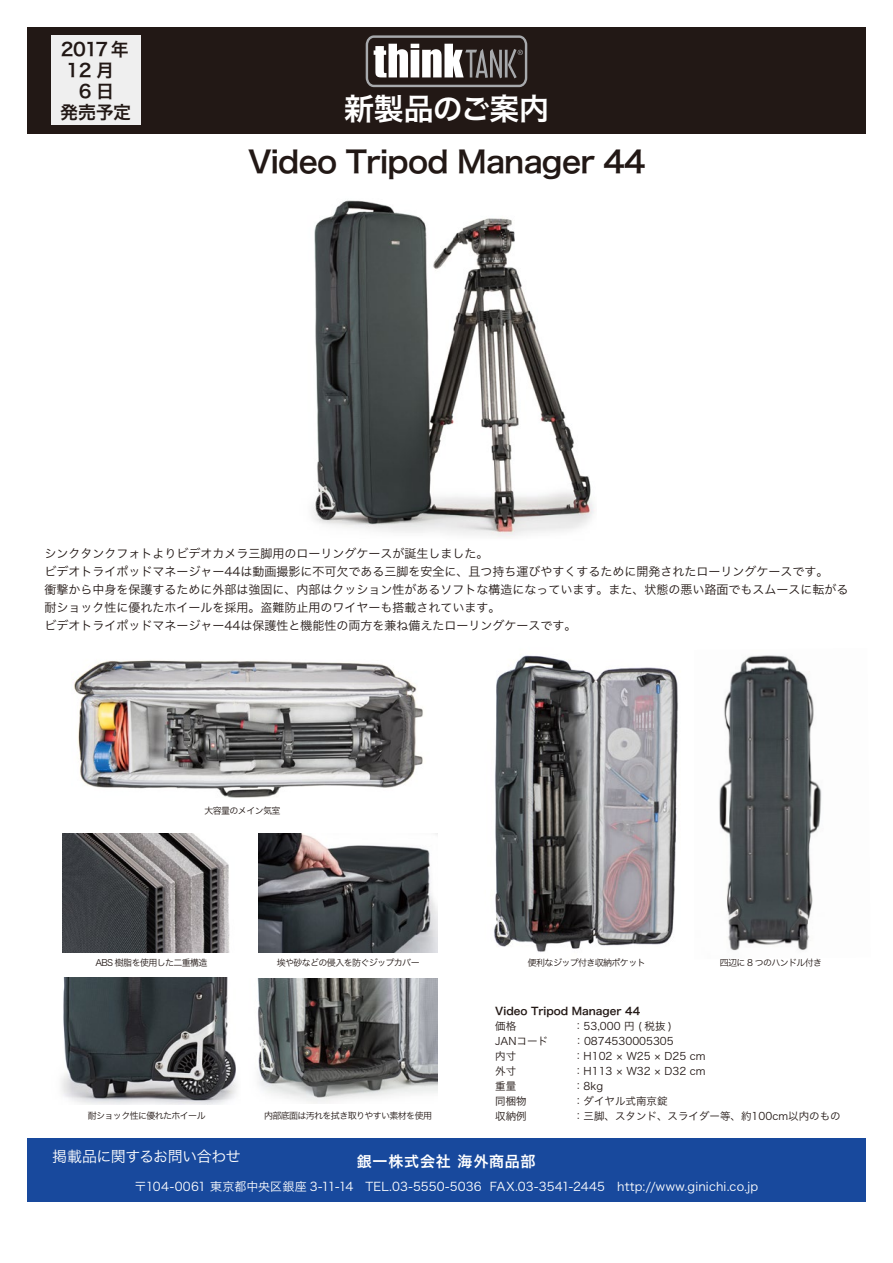
<style>
.page{position:relative;width:893px;height:1263px;background:#fff}
.page>*{position:absolute;margin:0;border:0;box-sizing:border-box;transform-origin:0 0}
.t1{font:30px "Hira Kaku Pro W6";letter-spacing:-.025em;color:#221815}
.t2{font:30px "Hira Kaku Pro W6";letter-spacing:-.02em;color:#fff}
.t3{font:18px "Hira Kaku Pro W6";letter-spacing:-.015em;color:#221815}
.t4{font:15px "Hira Kaku Pro W3";letter-spacing:-.035em;color:#fff}
.t5{font:15px "Hira Kaku Pro W6";letter-spacing:.055em;color:#fff}
.t6{font:12px/18px "Hira Kaku Pro W3";color:#221815}
.t7{font:12px "Hira Kaku Pro W3";letter-spacing:.01em;color:#fff}
.t8{font:10.5px "Hira Kaku Pro W3";color:#221815}
.t9{font:10.5px "Hira Kaku Pro W6";color:#221815}
.t10{font:9px "Hira Kaku Pro W3";letter-spacing:-.07em;color:#221815}
</style>
<div class="page">
<div style="left:27px;top:27px;width:839px;height:106px;background:#221815"></div>
<div style="left:51px;top:35px;width:89px;height:90px;background:#efefef"></div>
<svg style="left:366px;top:35px;width:161px;height:52px"></svg>
<div style="left:27px;top:1138px;width:839px;height:63px;background:#18499d"></div>
<img style="left:312px;top:200px;width:283px;height:338px">
<img style="left:719px;top:655px;width:103px;height:296px">
<img style="left:257px;top:978px;width:180px;height:126px">
<img style="left:61px;top:978px;width:176px;height:126px">
<img style="left:494px;top:655px;width:184px;height:297px">
<img style="left:74px;top:660px;width:349px;height:138px">
<img style="left:258px;top:833px;width:179px;height:119px">
<img style="left:62px;top:833px;width:168px;height:119px">
<h2 class="t3" style="left:61px;top:33px;width:70px">2017 年</h2>
<h2 class="t3" style="left:66px;top:54px;width:50px">12 月</h2>
<h2 class="t3" style="left:79px;top:75px;width:37px">6日</h2>
<h2 class="t3" style="left:60px;top:96px;width:72px">発売予定</h2>
<h1 class="t2" style="left:344px;top:81px;width:206px">新製品のご案内</h1>
<h1 class="t1" style="left:248px;top:134px;width:399px">Video Tripod Manager 44</h1>
<p class="t6" style="left:44px;top:543px;width:805px">シンクタンクフォトよりビデオカメラ三脚用のローリングケースが誕生しました。<br>ビデオトライポッドマネージャー44は動画撮影に不可欠である三脚を安全に、且つ持ち運びやすくするために開発されたローリングケースです。<br>衝撃から中身を保護するために外部は強固に、内部はクッション性があるソフトな構造になっています。また、状態の悪い路面でもスムースに転がる耐ショック性に優れたホイールを採用。盗難防止用のワイヤーも搭載されています。<br>ビデオトライポッドマネージャー44は保護性と機能性の両方を兼ね備えたローリングケースです。</p>
<p class="t10" style="left:204px;top:803px;width:77px">大容量のメイン気室</p>
<p class="t10" style="left:95px;top:954px;width:114px">ABS 樹脂を使用した二重構造</p>
<p class="t10" style="left:277px;top:954px;width:144px">埃や砂などの侵入を防ぐジップカバー</p>
<p class="t10" style="left:88px;top:1108px;width:119px">耐ショック性に優れたホイール</p>
<p class="t10" style="left:264px;top:1108px;width:170px">内部底面は汚れを拭き取りやすい素材を使用</p>
<p class="t10" style="left:528px;top:954px;width:119px">便利なジップ付き収納ポケット</p>
<p class="t10" style="left:720px;top:954px;width:104px">四辺に 8 つのハンドル付き</p>
<p class="t9" style="left:495px;top:1002px;width:146px">Video Tripod Manager 44</p>
<p class="t8" style="left:495px;top:1017px;width:22px">価格</p>
<p class="t8" style="left:573px;top:1017px;width:100px">：53,000 円 ( 税抜 )</p>
<p class="t8" style="left:495px;top:1032px;width:54px">JANコード</p>
<p class="t8" style="left:573px;top:1032px;width:102px">：0874530005305</p>
<p class="t8" style="left:495px;top:1047px;width:22px">内寸</p>
<p class="t8" style="left:573px;top:1047px;width:134px">：H102 × W25 × D25 cm</p>
<p class="t8" style="left:495px;top:1062px;width:22px">外寸</p>
<p class="t8" style="left:573px;top:1062px;width:134px">：H113 × W32 × D32 cm</p>
<p class="t8" style="left:495px;top:1077px;width:22px">重量</p>
<p class="t8" style="left:573px;top:1077px;width:32px">：8kg</p>
<p class="t8" style="left:495px;top:1092px;width:33px">同梱物</p>
<p class="t8" style="left:573px;top:1092px;width:96px">：ダイヤル式南京錠</p>
<p class="t8" style="left:495px;top:1107px;width:33px">収納例</p>
<p class="t8" style="left:573px;top:1107px;width:269px">：三脚、スタンド、スライダー等、約100cm以内のもの</p>
<p class="t4" style="left:52px;top:1143px;width:190px">掲載品に関するお問い合わせ</p>
<p class="t5" style="left:357px;top:1148px;width:180px">銀一株式会社 海外商品部</p>
<p class="t7" style="left:135px;top:1175px;width:625px">〒104-0061 東京都中央区銀座 3-11-14　TEL.03-5550-5036 FAX.03-3541-2445　http://www.ginichi.co.jp</p>
</div>
